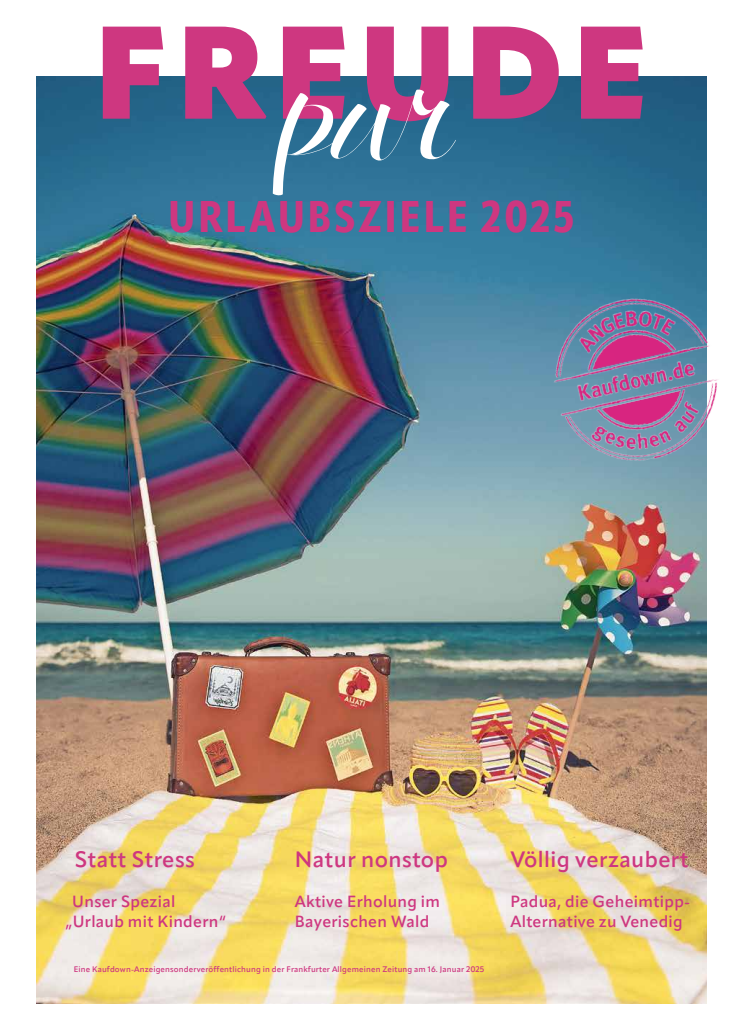
<style>
.page{position:relative;width:743px;height:1035px;background:#fff}
.page>*{position:absolute;margin:0;border:0;box-sizing:border-box;transform-origin:0 0}
.t1{font:900 130px "Apparat";letter-spacing:.07em;color:#ce3780}
.t2{font:800 44px "Apparat Cond";letter-spacing:.07em;color:#ce3780}
.t3{font:600 22px "Apparat";letter-spacing:.02em;color:#ce3780}
.t4{font:600 16px/20px "Apparat";letter-spacing:.02em;color:#ce3780}
.t5{font:600 8px "Apparat";letter-spacing:.02em;color:#ce3780}
</style>
<div class="page">
<img style="left:37px;top:77px;width:669px;height:926px">
<svg style="left:273px;top:90px;width:183px;height:105px"></svg>
<img style="left:533px;top:281px;width:185px;height:198px">
<h1 class="t1" style="left:94px;top:-8px;width:555px">FREUDE</h1>
<h2 class="t2" style="left:168px;top:190px;width:407px">URLAUBSZIELE 2025</h2>
<h3 class="t3" style="left:75px;top:846px;width:122px">Statt Stress</h3>
<p class="t4" style="left:65px;top:891px;width:162px;text-indent:7px">Unser Spezial „Urlaub mit Kindern“</p>
<h3 class="t3" style="left:295px;top:846px;width:154px">Natur nonstop</h3>
<p class="t4" style="left:295px;top:891px;width:147px">Aktive Erholung im<br>Bayerischen Wald</p>
<p class="t5" style="left:74px;top:964px;width:412px">Eine Kaufdown-Anzeigensonderveröffentlichung in der Frankfurter Allgemeinen Zeitung am 16. Januar 2025</p>
<h3 class="t3" style="left:510px;top:846px;width:180px">Völlig verzaubert</h3>
<p class="t4" style="left:510px;top:891px;width:181px">Padua, die Geheimtipp-<br>Alternative zu Venedig</p>
</div>
